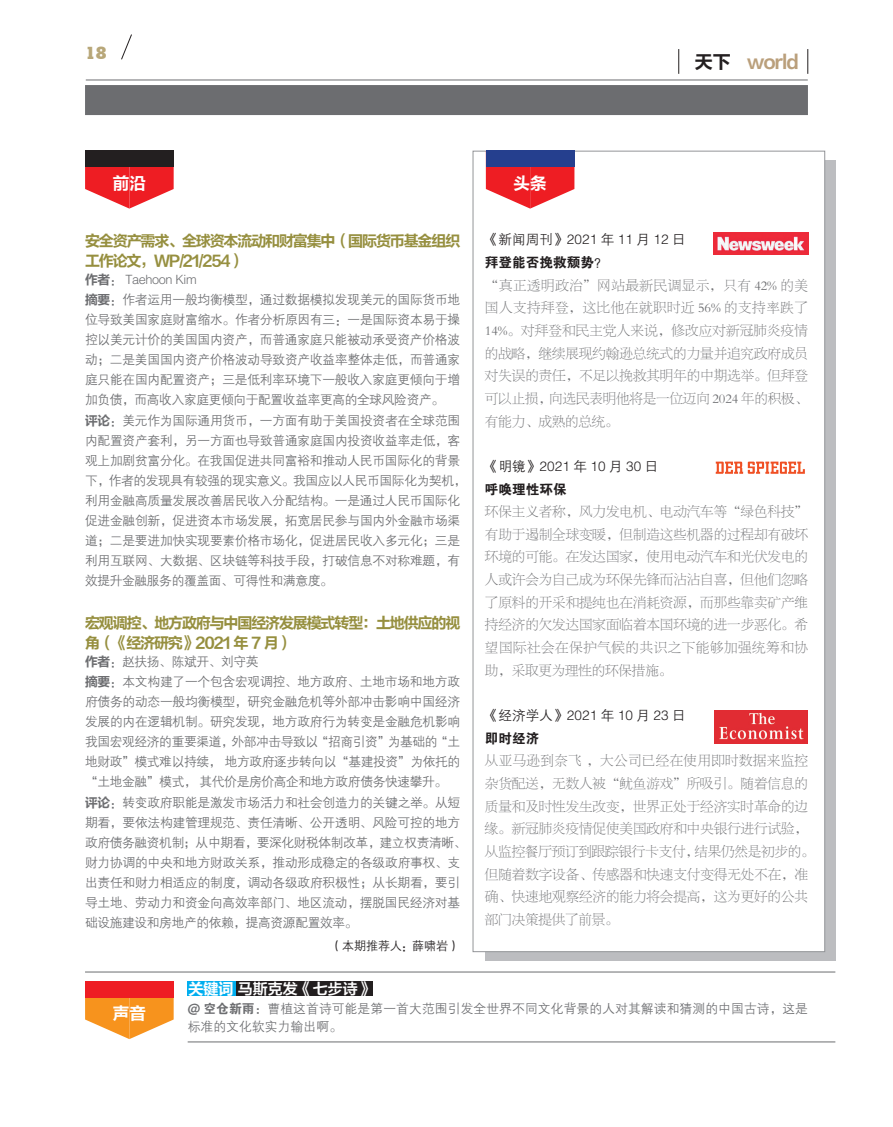
<style>
.page{position:relative;width:893px;height:1127px;background:#fff}
.page>*{position:absolute;margin:0;border:0;box-sizing:border-box;transform-origin:0 0}
.t1{font:18px "FZLTCHJW GB1 0";letter-spacing:-.05em;color:#ba9f7b}
.t2{font:18px "FZLTCHJW GB1 0";color:#231f20}
.t3{font:800 16.95px "Stymie BT";color:#b8a779}
.t4{font:16.5px "FZLTCHJW GB1 0";color:#fff}
.t5{font:15px/20.1px "FZLTCHJW GB1 0";letter-spacing:-.075em;color:#968f3f}
.提文{font:15px "FZLTZCHJW GB1 0";color:#fff}
.提文-2{font:13.5px/22.6px "FZBSJW GB1 0";color:#6c6d70;text-align:justify}
.提文-3{font:13.5px "FZZDXJW GB1 0";letter-spacing:.01em;color:#231f20}
.提文-4{font:13.5px "FZDHTJW GB1 0";letter-spacing:.01em;color:#231f20}
.t6{font:12.75px/20.1px "FZZDXJW GB1 0";letter-spacing:-.02em;color:#6c6d70;text-align:justify}
.t7{font:12.75px/18px "FZZDXJW GB1 0";letter-spacing:.01em;color:#6c6d70}
.t8{font:12px "FZZDXJW GB1 0";color:#231f20}
.s1{font-family:"FZLTCHJW GB1 0"}
.s2{font-family:"Microsoft Ya Hei";font-weight:700}
.s3{font-family:"FZDHTJW GB1 0"}
</style>
<div class="page">
<svg style="left:121px;top:34px;width:11px;height:26px"></svg>
<div style="left:485px;top:160px;width:350px;height:800px;background:#bcbdc0"></div>
<div style="left:473px;top:151px;width:352px;height:801px;background:#fff;border:1px solid #939598"></div>
<svg style="left:486px;top:167px;width:88px;height:42px"></svg>
<div style="left:486px;top:151px;width:88px;height:16px;background:#253f8e"></div>
<svg style="left:85px;top:167px;width:89px;height:42px"></svg>
<div style="left:85px;top:151px;width:89px;height:16px;background:#231f20"></div>
<div style="left:85px;top:85px;width:723px;height:30px;background:#6c6d70"></div>
<hr style="left:86px;top:80px;width:722px;height:1px;background:#6c6d70">
<svg style="left:807px;top:49px;width:1px;height:25px"></svg>
<svg style="left:678px;top:49px;width:1px;height:25px"></svg>
<hr style="left:85px;top:971px;width:750px;height:1px;background:#6c6d70">
<hr style="left:188px;top:1041px;width:647px;height:1px;background:#6c6d70">
<svg style="left:85px;top:997px;width:89px;height:42px"></svg>
<div style="left:85px;top:981px;width:89px;height:16px;background:#ee1d23"></div>
<div style="left:236px;top:981px;width:137px;height:15px;background:#231f20"></div>
<div style="left:188px;top:981px;width:48px;height:15px;background:#00aeef"></div>
<img style="left:714px;top:710px;width:93px;height:33px">
<img style="left:715px;top:461px;width:90px;height:13px">
<img style="left:714px;top:233px;width:94px;height:22px">
<h2 class="t3" style="left:85px;top:43px;width:23px">18</h2>
<p class="t4" style="left:113px;top:174px;width:34px">前沿</p>
<p class="t4" style="left:514px;top:174px;width:34px">头条</p>
<p class="t2" style="left:695px;top:52px;width:37px">天下</p>
<p class="t1" style="left:747px;top:52px;width:54px">world</p>
<p class="t5" style="left:85px;top:231px;width:377px">安全资产需求、全球资本流动和财富集中（国际货币基金组织工作论文，WP/21/254）</p>
<p class="t6" style="left:85px;top:270px;width:113px"><span class="s1">作者</span>： Taehoon Kim</p>
<p class="t6" style="left:85px;top:290px;width:377px"><span class="s1">摘要</span>：作者运用一般均衡模型，通过数据模拟发现美元的国际货币地位导致美国家庭财富缩水。作者分析原因有三：一是国际资本易于操控以美元计价的美国国内资产，而普通家庭只能被动承受资产价格波动；二是美国国内资产价格波动导致资产收益率整体走低，而普通家庭只能在国内配置资产；三是低利率环境下一般收入家庭更倾向于增加负债，而高收入家庭更倾向于配置收益率更高的全球风险资产。</p>
<p class="t6" style="left:85px;top:410px;width:383px;text-align:left"><span class="s1">评论</span>：美元作为国际通用货币，一方面有助于美国投资者在全球范围内配置资产套利，另一方面也导致普通家庭国内投资收益率走低，客观上加剧贫富分化。在我国促进共同富裕和推动人民币国际化的背景下，作者的发现具有较强的现实意义。我国应以人民币国际化为契机，利用金融高质量发展改善居民收入分配结构。一是通过人民币国际化促进金融创新，促进资本市场发展，拓宽居民参与国内外金融市场渠道；二是要进加快实现要素价格市场化，促进居民收入多元化；三是利用互联网、大数据、区块链等科技手段，打破信息不对称难题，有效提升金融服务的覆盖面、可得性和满意度。</p>
<p class="t5" style="left:85px;top:613px;width:377px">宏观调控、地方政府与中国经济发展模式转型：土地供应的视角（《经济研究》2021 年 7 月）</p>
<p class="t6" style="left:85px;top:652px;width:175px"><span class="s1">作者</span>：赵扶扬、陈斌开、刘守英</p>
<p class="t6" style="left:85px;top:672px;width:377px"><span class="s1">摘要</span>：本文构建了一个包含宏观调控、地方政府、土地市场和地方政府债务的动态一般均衡模型，研究金融危机等外部冲击影响中国经济发展的内在逻辑机制。研究发现，地方政府行为转变是金融危机影响我国宏观经济的重要渠道，外部冲击导致以“招商引资”为基础的“土地财政”模式难以持续， 地方政府逐步转向以“基建投资”为依托的“土地金融”模式， 其代价是房价高企和地方政府债务快速攀升。</p>
<p class="t6" style="left:85px;top:792px;width:383px;text-align:left"><span class="s1">评论</span>：转变政府职能是激发市场活力和社会创造力的关键之举。从短期看，要依法构建管理规范、责任清晰、公开透明、风险可控的地方政府债务融资机制；从中期看，要深化财税体制改革，建立权责清晰、财力协调的中央和地方财政关系，推动形成稳定的各级政府事权、支出责任和财力相适应的制度，调动各级政府积极性；从长期看，要引导土地、劳动力和资金向高效率部门、地区流动，摆脱国民经济对基础设施建设和房地产的依赖，提高资源配置效率。</p>
<p class="t8" style="left:330px;top:939px;width:131px">（本期推荐人：薛啸岩）</p>
<p class="提文" style="left:189px;top:981px;width:186px"><span class="s2">关键词</span> 马斯克发《七步诗》</p>
<p class="提文-3" style="left:485px;top:232px;width:202px">《新闻周刊》2021 年 11 月 12 日</p>
<p class="提文-4" style="left:485px;top:255px;width:124px">拜登能否挽救颓势？</p>
<p class="提文-2" style="left:485px;top:274px;width:325px">“真正透明政治”网站最新民调显示，只有 42% 的美国人支持拜登，这比他在就职时近 56% 的支持率跌了14%。对拜登和民主党人来说，修改应对新冠肺炎疫情的战略，继续展现约翰逊总统式的力量并追究政府成员对失误的责任，不足以挽救其明年的中期选举。但拜登可以止损，向选民表明他将是一位迈向 2024 年的积极、有能力、成熟的总统。</p>
<p class="提文-3" style="left:485px;top:459px;width:175px">《明镜》2021 年 10 月 30 日</p>
<p class="提文-4" style="left:485px;top:481px;width:83px">呼唤理性环保</p>
<p class="提文-2" style="left:485px;top:500px;width:325px">环保主义者称，风力发电机、电动汽车等“绿色科技”有助于遏制全球变暖，但制造这些机器的过程却有破坏环境的可能。在发达国家，使用电动汽车和光伏发电的人或许会为自己成为环保先锋而沾沾自喜，但他们忽略了原料的开采和提纯也在消耗资源，而那些靠卖矿产维持经济的欠发达国家面临着本国环境的进一步恶化。希望国际社会在保护气候的共识之下能够加强统筹和协助，采取更为理性的环保措施。</p>
<p class="提文-3" style="left:485px;top:708px;width:202px">《经济学人》2021 年 10 月 23 日</p>
<p class="提文-4" style="left:485px;top:731px;width:56px">即时经济</p>
<p class="提文-2" style="left:485px;top:750px;width:331px;text-align:left">从亚马逊到奈飞 ，大公司已经在使用即时数据来监控杂货配送，无数人被“鱿鱼游戏”所吸引。随着信息的质量和及时性发生改变，世界正处于经济实时革命的边缘。新冠肺炎疫情促使美国政府和中央银行进行试验，从监控餐厅预订到跟踪银行卡支付，结果仍然是初步的。但随着数字设备、传感器和快速支付变得无处不在，准确、快速地观察经济的能力将会提高，这为更好的公共部门决策提供了前景。</p>
<p class="t4" style="left:113px;top:1004px;width:34px">声音</p>
<p class="t7" style="left:188px;top:999px;width:622px"><span class="s3">@ 空仓新雨：</span>曹植这首诗可能是第一首大范围引发全世界不同文化背景的人对其解读和猜测的中国古诗，这是标准的文化软实力输出啊。</p>
</div>
